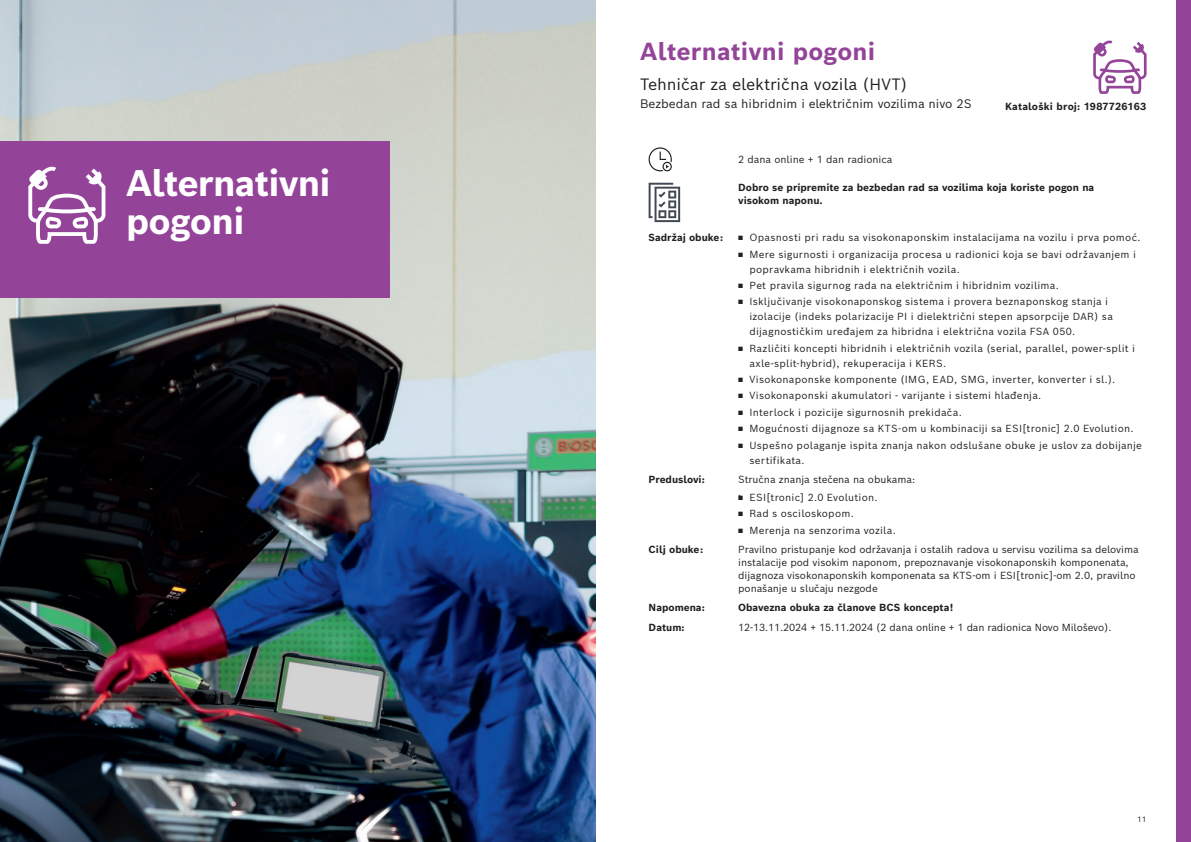
<style>
.page{position:relative;width:1191px;height:842px;background:#fff}
.page>*{position:absolute;margin:0;border:0;box-sizing:border-box;transform-origin:0 0}
.Bosch_Supergrafik_Ti{font:700 36px/38.2px "Bosch Sans";letter-spacing:-.02em;color:#fff}
.Bosch_Headline_Light{font:700 24px "Bosch Sans";letter-spacing:.01em;color:#934499}
.Bosch_Headline_Light-2{font:16px "Bosch Sans";color:#231f20}
.Bosch_Headline_Light-3{font:12px "Bosch Sans";color:#231f20}
.Text_Light_10_13{font:10px/15px "Bosch Sans";letter-spacing:.02em;color:#231f20}
.Text_Light_10_13-2{font:10px/13px "Bosch Sans";color:#231f20}
.Text_Light_10_13-3{font:700 10px/13px "Bosch Sans";color:#231f20}
.Text_Light_10_13-4{font:10px "Bosch Sans";letter-spacing:-.01em;color:#231f20}
.Bosch_Headline_Light-4{font:700 10px "Bosch Sans";letter-spacing:.015em;color:#231f20}
.t1{font:7.5px "Bosch Sans";color:#231f20}
</style>
<div class="page">
<img style="left:0;top:0;width:595px;height:842px">
<div style="left:0;top:142px;width:389px;height:156px;background:#934499"></div>
<svg style="left:28px;top:167px;width:77px;height:77px"></svg>
<div style="left:1176px;top:0;width:15px;height:842px;background:#934499"></div>
<svg style="left:648px;top:147px;width:24px;height:24px"></svg>
<svg style="left:648px;top:183px;width:32px;height:39px"></svg>
<svg style="left:1093px;top:41px;width:53px;height:53px"></svg>
<p class="Bosch_Supergrafik_Ti" style="left:126px;top:160px;width:206px">Alternativni pogoni</p>
<p class="Bosch_Headline_Light" style="left:640px;top:31px;width:236px">Alternativni pogoni</p>
<p class="Bosch_Headline_Light-2" style="left:640px;top:71px;width:269px">Tehničar za električna vozila (HVT)</p>
<p class="Bosch_Headline_Light-3" style="left:640px;top:93px;width:333px">Bezbedan rad sa hibridnim i električnim vozilima nivo 2S</p>
<p class="Bosch_Headline_Light-4" style="left:1005px;top:98px;width:143px">Kataloški broj: 1987726163</p>
<p class="Text_Light_10_13-2" style="left:738px;top:152px;width:156px">2 dana online + 1 dan radionica</p>
<p class="Text_Light_10_13-3" style="left:738px;top:180px;width:357px">Dobro se pripremite za bezbedan rad sa vozilima koja koriste pogon na visokom naponu.</p>
<p class="Text_Light_10_13-3" style="left:648px;top:230px;width:76px">Sadržaj obuke:</p>
<p class="Text_Light_10_13" style="left:738px;top:229px;width:404px">◾ Opasnosti pri radu sa visokonaponskim instalacijama na vozilu i prva pomoć.</p>
<p class="Text_Light_10_13" style="left:749px;top:246px;width:388px;text-indent:-11px">◾ Mere sigurnosti i organizacija procesa u radionici koja se bavi održavanjem i popravkama hibridnih i električnih vozila.</p>
<p class="Text_Light_10_13" style="left:738px;top:277px;width:322px">◾ Pet pravila sigurnog rada na električnim i hibridnim vozilima.</p>
<p class="Text_Light_10_13" style="left:749px;top:293px;width:365px;text-indent:-11px">◾ Isključivanje visokonaponskog sistema i provera beznaponskog stanja i izolacije (indeks polarizacije PI i dielektrični stepen apsorpcije DAR) sa dijagnostičkim uređajem za hibridna i električna vozila FSA 050.</p>
<p class="Text_Light_10_13" style="left:749px;top:340px;width:387px;text-indent:-11px">◾ Različiti koncepti hibridnih i električnih vozila (serial, parallel, power-split i axle-split-hybrid), rekuperacija i KERS.</p>
<p class="Text_Light_10_13" style="left:738px;top:371px;width:378px">◾ Visokonaponske komponente (IMG, EAD, SMG, inverter, konverter i sl.).</p>
<p class="Text_Light_10_13" style="left:738px;top:387px;width:305px">◾ Visokonaponski akumulatori - varijante i sistemi hlađenja.</p>
<p class="Text_Light_10_13" style="left:738px;top:404px;width:225px">◾ Interlock i pozicije sigurnosnih prekidača.</p>
<p class="Text_Light_10_13" style="left:738px;top:420px;width:397px">◾ Mogućnosti dijagnoze sa KTS-om u kombinaciji sa ESI[tronic] 2.0 Evolution.</p>
<p class="Text_Light_10_13" style="left:749px;top:436px;width:394px;text-indent:-11px">◾ Uspešno polaganje ispita znanja nakon odslušane obuke je uslov za dobijanje sertifikata.</p>
<p class="Text_Light_10_13-3" style="left:648px;top:472px;width:58px">Preduslovi:</p>
<p class="Text_Light_10_13-2" style="left:738px;top:472px;width:178px">Stručna znanja stečena na obukama: .</p>
<p class="Text_Light_10_13" style="left:738px;top:489px;width:141px">◾ ESI[tronic] 2.0 Evolution.</p>
<p class="Text_Light_10_13" style="left:738px;top:505px;width:117px">◾ Rad s osciloskopom.</p>
<p class="Text_Light_10_13" style="left:738px;top:521px;width:159px">◾ Merenja na senzorima vozila.</p>
<p class="Text_Light_10_13-3" style="left:648px;top:542px;width:56px">Cilj obuke:</p>
<p class="Text_Light_10_13-2" style="left:738px;top:542px;width:402px">Pravilno pristupanje kod održavanja i ostalih radova u servisu vozilima sa delovima instalacije pod visokim naponom, prepoznavanje visokonaponskih komponenata, dijagnoza visokonaponskih komponenata sa KTS-om i ESI[tronic]-om 2.0, pravilno ponašanje u slučaju nezgode</p>
<p class="Text_Light_10_13-3" style="left:648px;top:600px;width:58px">Napomena:</p>
<p class="Text_Light_10_13-3" style="left:738px;top:600px;width:217px">Obavezna obuka za članove BCS koncepta!</p>
<p class="Text_Light_10_13-3" style="left:648px;top:619px;width:38px">Datum:</p>
<p class="Text_Light_10_13-4" style="left:738px;top:618px;width:375px">12-13.11.2024 + 15.11.2024 (2 dana online + 1 dan radionica Novo Miloševo).</p>
<p class="t1" style="left:1137px;top:813px;width:11px">11</p>
</div>
